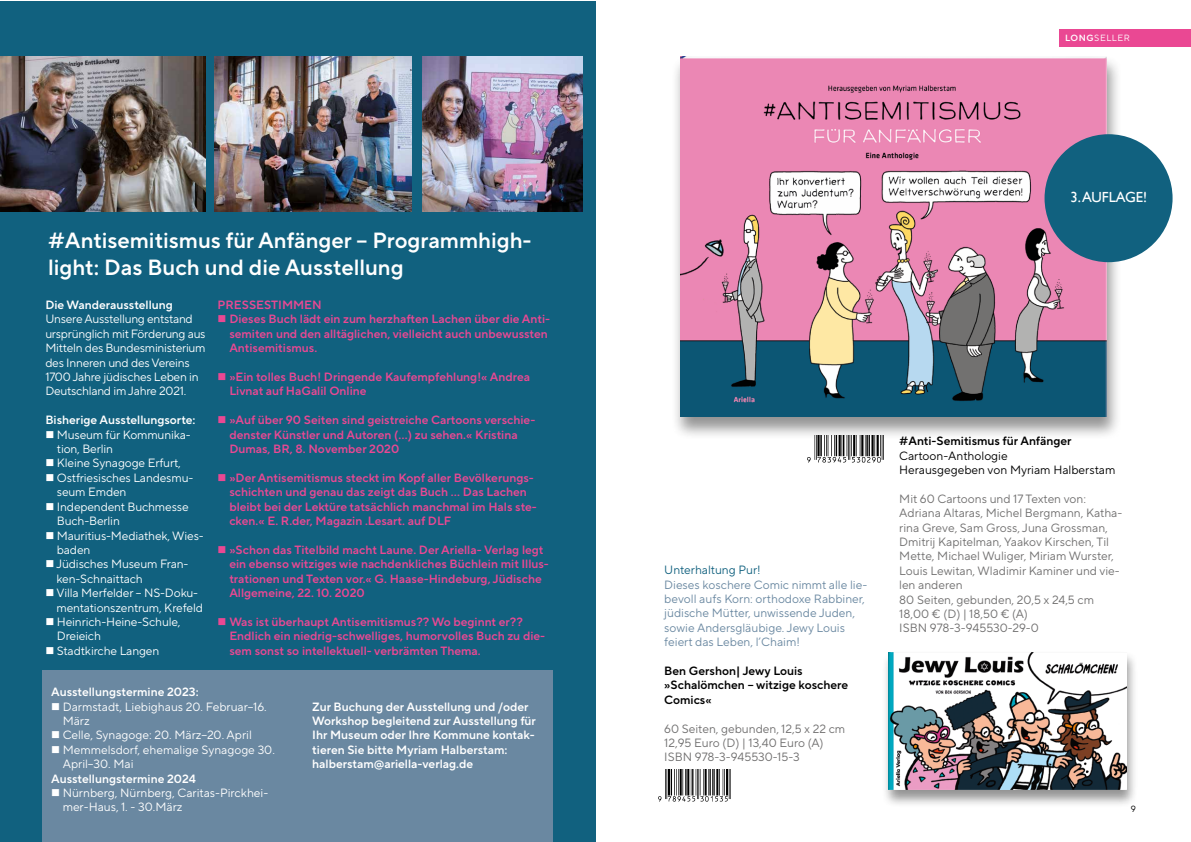
<style>
.page{position:relative;width:1191px;height:842px;background:#fff}
.page>*{position:absolute;margin:0;border:0;box-sizing:border-box;transform-origin:0 0}
.t1{font:22px/26.4px "TT Norms Pro Dm Bd";color:#fff}
.t2{font:14.6px "Gill Sans";color:#fff}
.t3{font:12px/14.4px "TT Norms Pro Dm Bd";color:#ea4893}
.t4{font:12px/14.4px "TT Norms Pro";letter-spacing:-.01em;color:#fff}
.t5{font:12px/14.4px "TT Norms Pro";color:#706f6f}
.t6{font:12px/14.4px "TT Norms Pro Dm Bd";color:#fff}
.t7{font:12px/14.4px "TT Norms Pro";color:#6a88a1}
.t8{font:12px/14.4px "TT Norms Pro Dm Bd";color:#000}
.t9{font:12px/14.4px "TT Norms Pro";color:#000}
.t10{font:12px "TT Norms Pro";color:#11617f}
.t11{font:9px "TT Norms Pro";letter-spacing:.06em;color:#fff}
.t12{font:9px "TT Norms Pro";color:#000}
.s1{font-family:"TT Norms Pro Dm Bd"}
</style>
<div class="page">
<div style="left:0;top:1px;width:595px;height:841px;background:#11617f"></div>
<div style="left:671px;top:55px;width:451px;height:384px;background:#000;opacity:.42"></div>
<img style="left:680px;top:57px;width:426px;height:360px">
<div style="left:882px;top:651px;width:256px;height:157px;background:#000;opacity:.42"></div>
<img style="left:888px;top:652px;width:238px;height:137px">
<div style="left:1059px;top:29px;width:132px;height:17px;background:#ea4893"></div>
<div style="left:1044px;top:134px;width:128px;height:128px;background:#11617f;border-radius:50%"></div>
<img style="left:0;top:57px;width:206px;height:155px">
<img style="left:214px;top:57px;width:198px;height:155px">
<img style="left:422px;top:57px;width:160px;height:155px">
<div style="left:43px;top:670px;width:510px;height:172px;background:#6a88a1"></div>
<img style="left:658px;top:770px;width:72px;height:32px">
<img style="left:807px;top:435px;width:76px;height:28px">
<h1 class="t1" style="left:48px;top:227px;width:485px">#Antisemitismus für Anfänger – Programmhigh&shy;light: Das Buch und die Ausstellung</h1>
<p class="t6" style="left:45px;top:298px;width:129px">Die Wanderausstellung</p>
<p class="t4" style="left:45px;top:312px;width:162px">Unsere Ausstellung entstand ursprünglich mit Förderung aus<br>Mitteln des Bundesministerium des Inneren und des Vereins<br>1700 Jahre jüdisches Leben in<br>Deutschland im Jahre 2021.</p>
<p class="t6" style="left:45px;top:413px;width:152px">Bisherige Ausstellungsorte:</p>
<p class="t4" style="left:57px;top:427px;width:135px;text-indent:-11px">■ Museum für Kommunika&shy;tion, Berlin</p>
<p class="t4" style="left:45px;top:456px;width:137px">■ Kleine Synagoge Erfurt,</p>
<p class="t4" style="left:57px;top:470px;width:138px;text-indent:-11px">■ Ostfriesisches Landesmu&shy;seum Emden</p>
<p class="t4" style="left:57px;top:499px;width:133px;text-indent:-11px">■ Independent Buchmesse<br>Buch-Berlin</p>
<p class="t4" style="left:57px;top:528px;width:148px;text-indent:-11px">■ Mauritius-Mediathek, Wies&shy;baden</p>
<p class="t4" style="left:56px;top:557px;width:133px;text-indent:-11px">■ Jüdisches Museum Fran&shy;ken-Schnaittach</p>
<p class="t4" style="left:56px;top:586px;width:148px;text-indent:-11px">■ Villa Merfelder – NS-Doku&shy;mentationszentrum, Krefeld</p>
<p class="t4" style="left:57px;top:614px;width:125px;text-indent:-11px">■ Heinrich-Heine-Schule,<br>Dreieich</p>
<p class="t4" style="left:45px;top:643px;width:115px">■ Stadtkirche Langen</p>
<p class="t3" style="left:218px;top:298px;width:106px">PRESSESTIMMEN</p>
<p class="t3" style="left:229px;top:312px;width:322px;text-indent:-12px">■ Dieses Buch lädt ein zum herzhaften Lachen über die Anti&shy;semiten und den alltäglichen, vielleicht auch unbewussten<br>Antisemitismus.</p>
<p class="t3" style="left:229px;top:370px;width:302px;text-indent:-12px">■ »Ein tolles Buch! Dringende Kaufempfehlung!« Andrea<br>Livnat auf HaGalil Online</p>
<p class="t3" style="left:229px;top:413px;width:307px;text-indent:-12px">■ »Auf über 90 Seiten sind geistreiche Cartoons verschie&shy;denster Künstler und Autoren (…) zu sehen.« Kristina<br>Dumas, BR, 8. November 2020</p>
<p class="t3" style="left:229px;top:470px;width:309px;text-indent:-12px">■ »Der Antisemitismus steckt im Kopf aller Bevölkerungs&shy;schichten und genau das zeigt das Buch … Das Lachen bleibt bei der Lektüre tatsächlich manchmal im Hals ste&shy;cken.« E. R.der, Magazin .Lesart. auf DLF</p>
<p class="t3" style="left:229px;top:542px;width:321px;text-indent:-12px">■ »Schon das Titelbild macht Laune. Der Ariella- Verlag legt ein ebenso witziges wie nachdenkliches Büchlein mit Illus&shy;trationen und Texten vor.« G. Haase-Hindeburg, Jüdische Allgemeine, 22. 10. 2020</p>
<p class="t3" style="left:229px;top:614px;width:317px;text-indent:-12px">■ Was ist überhaupt Antisemitismus?? Wo beginnt er??<br>Endlich ein niedrig-schwelliges, humorvolles Buch zu die&shy;sem sonst so intellektuell- verbrämten Thema.</p>
<p class="t6" style="left:51px;top:685px;width:149px">Ausstellungstermine 2023:</p>
<p class="t4" style="left:63px;top:699px;width:205px;text-indent:-11px">■ Darmstadt, Liebighaus 20. Februar–16.<br>März</p>
<p class="t4" style="left:51px;top:728px;width:202px">■ Celle, Synagoge: 20. März–20. April</p>
<p class="t4" style="left:63px;top:742px;width:214px;text-indent:-11px">■ Memmelsdorf, ehemalige Synagoge 30.<br>April–30. Mai</p>
<p class="t6" style="left:51px;top:771px;width:146px">Ausstellungstermine 2024</p>
<p class="t4" style="left:63px;top:786px;width:207px;text-indent:-11px">■ Nürnberg, Nürnberg, Caritas-Pirckhei&shy;mer-Haus, 1. - 30.März</p>
<p class="t6" style="left:312px;top:699px;width:225px">Zur Buchung der Ausstellung und /oder Workshop begleitend zur Ausstellung für Ihr Museum oder Ihre Kommune kontak&shy;tieren Sie bitte Myriam Halberstam: halberstam@ariella-verlag.de</p>
<p class="t11" style="left:1065px;top:31px;width:66px"><span class="s1">LONG</span>SELLER</p>
<p class="t2" style="left:1070px;top:189px;width:78px">3. AUFLAGE!</p>
<p class="t10" style="left:664px;top:561px;width:98px">Unterhaltung Pur!</p>
<p class="t7" style="left:664px;top:577px;width:204px">Dieses koschere Comic nimmt alle lie&shy;bevoll aufs Korn: orthodoxe Rabbiner, jüdische Mütter, unwissende Juden, sowie Andersgläubige. Jewy Louis feiert das Leben, l’Chaim!</p>
<p class="t8" style="left:664px;top:663px;width:185px">Ben Gershon| Jewy Louis »Schalömchen – witzige koschere<br>Comics«</p>
<p class="t5" style="left:664px;top:721px;width:183px">60 Seiten, gebunden, 12,5 x 22 cm<br>12,95 Euro (D) | 13,40 Euro (A)<br>ISBN 978-3-945530-15-3</p>
<p class="t8" style="left:899px;top:434px;width:174px">#Anti-Semitismus für Anfänger</p>
<p class="t9" style="left:899px;top:448px;width:218px">Cartoon-Anthologie<br>Herausgegeben von Myriam Halberstam</p>
<p class="t5" style="left:899px;top:491px;width:225px">Mit 60 Cartoons und 17 Texten von:<br>Adriana Altaras, Michel Bergmann, Katha&shy;rina Greve, Sam Gross, Juna Grossman, Dmitrij Kapitelman, Yaakov Kirschen, Til Mette, Michael Wuliger, Miriam Wurster, Louis Lewitan, Wladimir Kaminer und vie&shy;len anderen<br>80 Seiten, gebunden, 20,5 x 24,5 cm 18,00 € (D) | 18,50 € (A)<br>ISBN 978-3-945530-29-0</p>
<p class="t12" style="left:1130px;top:802px;width:7px">9</p>
</div>
